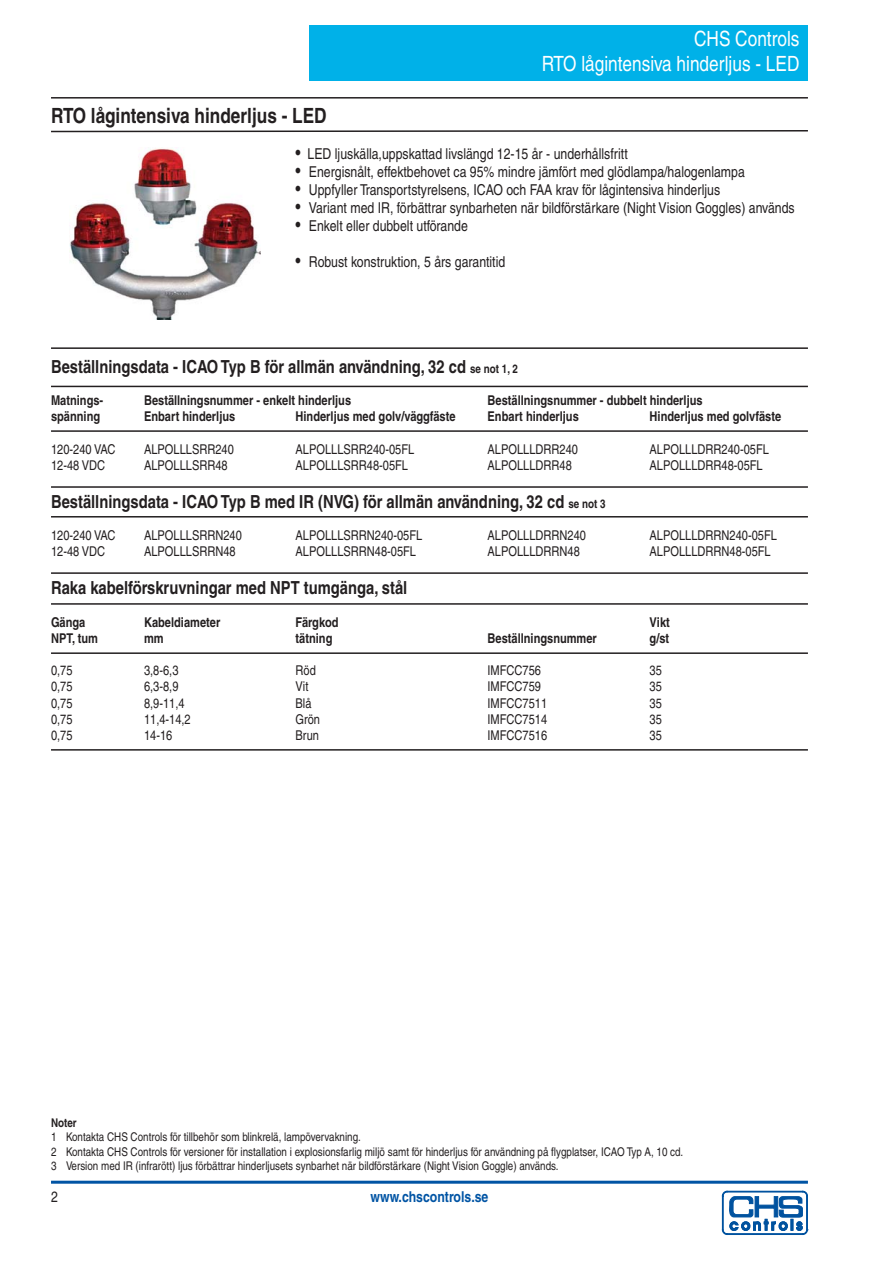
<style>
.page{position:relative;width:893px;height:1263px;background:#fff}
.page>*{position:absolute;margin:0;border:0;box-sizing:border-box;transform-origin:0 0}
.t1{font:21px/25.2px "Helvetica";color:#fff;text-align:right;scale:.82 1}
.t2{font:700 21px "Helvetica";color:#231f20;scale:.82 1}
.t3{font:700 18px "Helvetica";color:#231f20;scale:.82 1}
.t4{font:15px "Helvetica";color:#231f20;scale:.82 1}
.t5{font:700 15px "Helvetica";color:#0054a4;scale:.82 1}
.t6{font:13.5px "Helvetica";color:#231f20;scale:.82 1}
.t7{font:700 13.5px "Helvetica";color:#231f20;scale:.82 1}
.t8{font:12px/14.4px "Helvetica";color:#231f20;scale:.82 1}
.t9{font:700 12px "Helvetica";color:#231f20;scale:.82 1}
.s1{font-size:18px}
.s2{font-size:12px}
</style>
<div class="page">
<img style="left:69px;top:148px;width:191px;height:171px">
<hr style="left:51px;top:97px;width:757px;height:2px;background:#231f20">
<hr style="left:51px;top:1181px;width:757px;height:3px;background:#0054a4">
<svg style="left:722px;top:1191px;width:86px;height:44px"></svg>
<div style="left:309px;top:26px;width:499px;height:55px;background:#00b1e8"></div>
<hr style="left:51px;top:347px;width:757px;height:2px;background:#231f20">
<hr style="left:51px;top:386px;width:757px;height:1px;background:#231f20">
<hr style="left:51px;top:430px;width:757px;height:2px;background:#231f20">
<hr style="left:51px;top:749px;width:757px;height:2px;background:#231f20">
<hr style="left:51px;top:486px;width:757px;height:2px;background:#231f20">
<hr style="left:51px;top:516px;width:757px;height:1px;background:#231f20">
<hr style="left:51px;top:572px;width:757px;height:2px;background:#231f20">
<hr style="left:51px;top:603px;width:757px;height:2px;background:#231f20">
<svg style="left:51px;top:130px;width:757px;height:3px"></svg>
<hr style="left:51px;top:652px;width:757px;height:2px;background:#231f20">
<h1 class="t1" style="left:542px;top:28px;width:316px">CHS Controls<br>RTO lågintensiva hinderljus - LED</h1>
<h1 class="t2" style="left:51px;top:107px;width:338px">RTO lågintensiva hinderljus - LED</h1>
<p class="t4" style="left:296px;top:148px;width:407px"><span class="s1">•</span> LED ljuskälla,uppskattad livslängd 12-15 år - underhållsfritt</p>
<p class="t4" style="left:296px;top:166px;width:549px"><span class="s1">•</span> Energisnålt, effektbehovet ca 95% mindre jämfört med glödlampa/halogenlampa</p>
<p class="t4" style="left:296px;top:184px;width:519px"><span class="s1">•</span> Uppfyller Transportstyrelsens, ICAO och FAA krav för lågintensiva hinderljus</p>
<p class="t4" style="left:296px;top:202px;width:610px"><span class="s1">•</span> Variant med IR, förbättrar synbarheten när bildförstärkare (Night Vision Goggles) används</p>
<p class="t4" style="left:296px;top:220px;width:212px"><span class="s1">•</span> Enkelt eller dubbelt utförande</p>
<p class="t4" style="left:296px;top:256px;width:257px"><span class="s1">•</span> Robust konstruktion, 5 års garantitid</p>
<h2 class="t3" style="left:51px;top:360px;width:571px">Beställningsdata - ICAO Typ B för allmän användning, 32 cd <span class="s2">se not 1, 2</span></h2>
<p class="t7" style="left:51px;top:395px;width:65px">Matnings-</p>
<p class="t7" style="left:144px;top:395px;width:254px">Beställningsnummer - enkelt hinderljus</p>
<p class="t7" style="left:488px;top:395px;width:264px">Beställningsnummer - dubbelt hinderljus</p>
<p class="t7" style="left:51px;top:412px;width:62px">spänning</p>
<p class="t7" style="left:144px;top:412px;width:113px">Enbart hinderljus</p>
<p class="t7" style="left:296px;top:412px;width:197px">Hinderljus med golv/väggfäste</p>
<p class="t7" style="left:488px;top:412px;width:113px">Enbart hinderljus</p>
<p class="t7" style="left:650px;top:412px;width:162px">Hinderljus med golvfäste</p>
<p class="t6" style="left:51px;top:444px;width:80px">120-240 VAC</p>
<p class="t6" style="left:144px;top:444px;width:111px">ALPOLLLSRR240</p>
<p class="t6" style="left:296px;top:444px;width:146px">ALPOLLLSRR240-05FL</p>
<p class="t6" style="left:488px;top:444px;width:112px">ALPOLLLDRR240</p>
<p class="t6" style="left:650px;top:444px;width:147px">ALPOLLLDRR240-05FL</p>
<p class="t6" style="left:51px;top:460px;width:67px">12-48 VDC</p>
<p class="t6" style="left:144px;top:460px;width:104px">ALPOLLLSRR48</p>
<p class="t6" style="left:296px;top:460px;width:139px">ALPOLLLSRR48-05FL</p>
<p class="t6" style="left:488px;top:460px;width:104px">ALPOLLLDRR48</p>
<p class="t6" style="left:650px;top:460px;width:140px">ALPOLLLDRR48-05FL</p>
<h2 class="t3" style="left:51px;top:495px;width:678px">Beställningsdata - ICAO Typ B med IR (NVG) för allmän användning, 32 cd <span class="s2">se not 3</span></h2>
<p class="t6" style="left:51px;top:530px;width:80px">120-240 VAC</p>
<p class="t6" style="left:144px;top:530px;width:121px">ALPOLLLSRRN240</p>
<p class="t6" style="left:296px;top:530px;width:156px">ALPOLLLSRRN240-05FL</p>
<p class="t6" style="left:488px;top:530px;width:122px">ALPOLLLDRRN240</p>
<p class="t6" style="left:650px;top:530px;width:157px">ALPOLLLDRRN240-05FL</p>
<p class="t6" style="left:51px;top:547px;width:67px">12-48 VDC</p>
<p class="t6" style="left:144px;top:547px;width:113px">ALPOLLLSRRN48</p>
<p class="t6" style="left:296px;top:547px;width:149px">ALPOLLLSRRN48-05FL</p>
<p class="t6" style="left:488px;top:547px;width:114px">ALPOLLLDRRN48</p>
<p class="t6" style="left:650px;top:547px;width:149px">ALPOLLLDRRN48-05FL</p>
<h2 class="t3" style="left:51px;top:581px;width:436px">Raka kabelförskruvningar med NPT tumgänga, stål</h2>
<p class="t7" style="left:51px;top:617px;width:44px">Gänga</p>
<p class="t7" style="left:144px;top:617px;width:95px">Kabeldiameter</p>
<p class="t7" style="left:296px;top:617px;width:54px">Färgkod</p>
<p class="t7" style="left:650px;top:617px;width:26px">Vikt</p>
<p class="t7" style="left:51px;top:633px;width:59px">NPT, tum</p>
<p class="t7" style="left:144px;top:633px;width:26px">mm</p>
<p class="t7" style="left:296px;top:633px;width:46px">tätning</p>
<p class="t7" style="left:488px;top:633px;width:135px">Beställningsnummer</p>
<p class="t7" style="left:650px;top:633px;width:26px">g/st</p>
<p class="t6" style="left:51px;top:665px;width:28px">0,75</p>
<p class="t6" style="left:144px;top:665px;width:44px">3,8-6,3</p>
<p class="t6" style="left:296px;top:665px;width:26px">Röd</p>
<p class="t6" style="left:488px;top:665px;width:67px">IMFCC756</p>
<p class="t6" style="left:650px;top:665px;width:17px">35</p>
<p class="t6" style="left:51px;top:682px;width:28px">0,75</p>
<p class="t6" style="left:144px;top:682px;width:44px">6,3-8,9</p>
<p class="t6" style="left:296px;top:682px;width:17px">Vit</p>
<p class="t6" style="left:488px;top:682px;width:67px">IMFCC759</p>
<p class="t6" style="left:650px;top:682px;width:17px">35</p>
<p class="t6" style="left:51px;top:698px;width:28px">0,75</p>
<p class="t6" style="left:144px;top:698px;width:51px">8,9-11,4</p>
<p class="t6" style="left:296px;top:698px;width:21px">Blå</p>
<p class="t6" style="left:488px;top:698px;width:74px">IMFCC7511</p>
<p class="t6" style="left:650px;top:698px;width:17px">35</p>
<p class="t6" style="left:51px;top:714px;width:28px">0,75</p>
<p class="t6" style="left:144px;top:714px;width:59px">11,4-14,2</p>
<p class="t6" style="left:296px;top:714px;width:32px">Grön</p>
<p class="t6" style="left:488px;top:714px;width:74px">IMFCC7514</p>
<p class="t6" style="left:650px;top:714px;width:17px">35</p>
<p class="t6" style="left:51px;top:730px;width:28px">0,75</p>
<p class="t6" style="left:144px;top:730px;width:36px">14-16</p>
<p class="t6" style="left:296px;top:730px;width:30px">Brun</p>
<p class="t6" style="left:488px;top:730px;width:74px">IMFCC7516</p>
<p class="t6" style="left:650px;top:730px;width:17px">35</p>
<p class="t9" style="left:51px;top:1118px;width:33px">Noter</p>
<p class="t8" style="left:51px;top:1131px;width:773px">1 Kontakta CHS Controls för tillbehör som blinkrelä, lampövervakning.<br>2 Kontakta CHS Controls för versioner för installation i explosionsfarlig miljö samt för hinderljus för användning på flygplatser, ICAO Typ A, 10 cd.<br>3 Version med IR (infrarött) ljus förbättrar hinderljusets synbarhet när bildförstärkare (Night Vision Goggle) används.</p>
<p class="t4" style="left:51px;top:1191px;width:10px">2</p>
<p class="t5" style="left:371px;top:1191px;width:145px">www.chscontrols.se</p>
</div>
